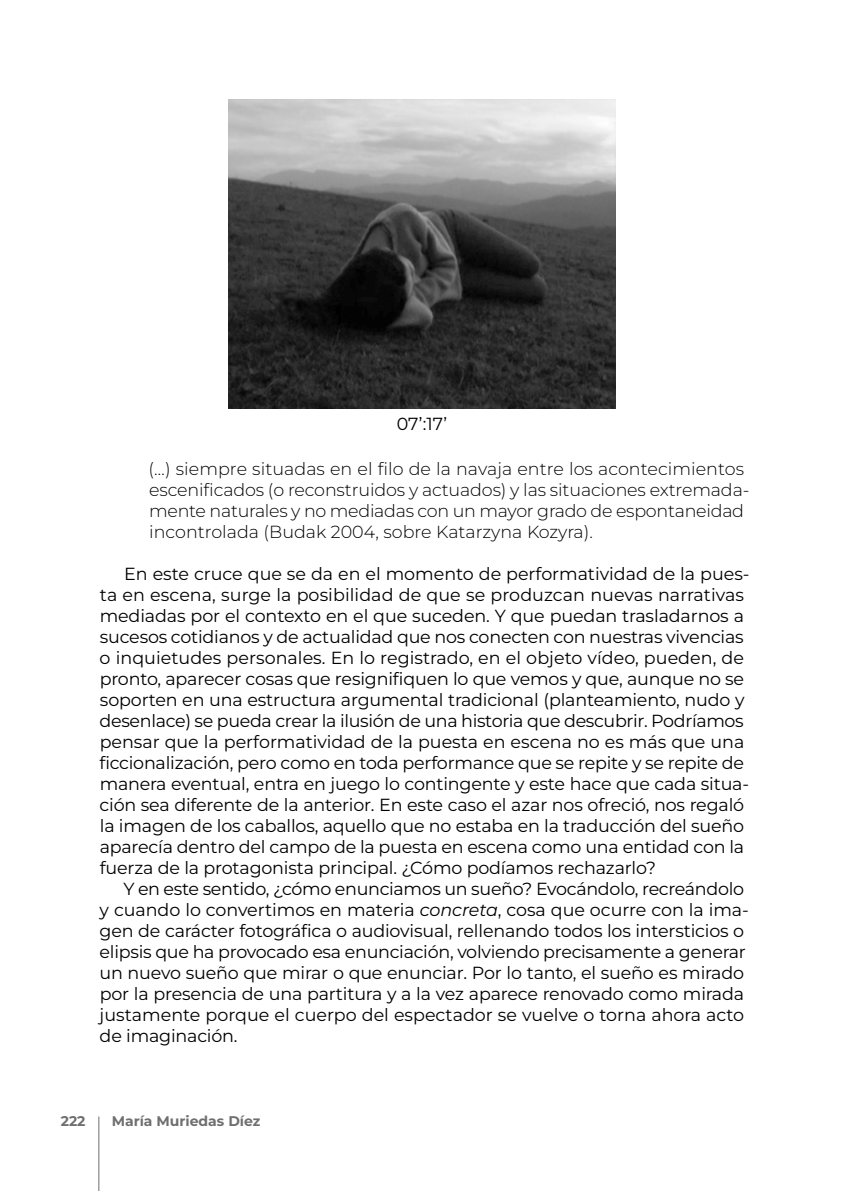
<style>
.page{position:relative;width:844px;height:1191px;background:#fff}
.page>*{position:absolute;margin:0;border:0;box-sizing:border-box;transform-origin:0 0}
.t1{font:17.5px/21px "Montserrat";letter-spacing:-.01em;color:#000}
.t2{font:300 17.5px/21px "Montserrat";letter-spacing:-.01em;color:#000}
.t3{font:700 14px "Montserrat";color:#706f6f}
.s1{font-style:italic}
</style>
<div class="page">
<hr style="left:98px;top:1116px;width:1px;height:75px;background:#706f6f">
<img style="left:228px;top:99px;width:387px;height:310px">
<p class="t1" style="left:397px;top:412px;width:52px">07’:17’</p>
<p class="t2" style="left:148px;top:458px;width:602px">(…) siempre situadas en el filo de la navaja entre los acontecimientos escenificados (o reconstruidos y actuados) y las situaciones extremada&shy;mente naturales y no mediadas con un mayor grado de espontaneidad incontrolada (Budak 2004, sobre Katarzyna Kozyra).</p>
<p class="t1" style="left:99px;top:563px;width:651px;text-indent:25px">En este cruce que se da en el momento de performatividad de la pues&shy;ta en escena, surge la posibilidad de que se produzcan nuevas narrativas mediadas por el contexto en el que suceden. Y que puedan trasladarnos a sucesos cotidianos y de actualidad que nos conecten con nuestras vivencias o inquietudes personales. En lo registrado, en el objeto vídeo, pueden, de pronto, aparecer cosas que resignifiquen lo que vemos y que, aunque no se soporten en una estructura argumental tradicional (planteamiento, nudo y desenlace) se pueda crear la ilusión de una historia que descubrir. Podríamos pensar que la performatividad de la puesta en escena no es más que una ficcionalización, pero como en toda performance que se repite y se repite de manera eventual, entra en juego lo contingente y este hace que cada situa&shy;ción sea diferente de la anterior. En este caso el azar nos ofreció, nos regaló la imagen de los caballos, aquello que no estaba en la traducción del sueño aparecía dentro del campo de la puesta en escena como una entidad con la fuerza de la protagonista principal. ¿Cómo podíamos rechazarlo?</p>
<p class="t1" style="left:99px;top:878px;width:650px;text-indent:24px">Y en este sentido, ¿cómo enunciamos un sueño? Evocándolo, recreándolo y cuando lo convertimos en materia <span class="s1">concreta</span>, cosa que ocurre con la ima&shy;gen de carácter fotográfica o audiovisual, rellenando todos los intersticios o elipsis que ha provocado esa enunciación, volviendo precisamente a generar un nuevo sueño que mirar o que enunciar. Por lo tanto, el sueño es mirado por la presencia de una partitura y a la vez aparece renovado como mirada justamente porque el cuerpo del espectador se vuelve o torna ahora acto de imaginación.</p>
<p class="t3" style="left:61px;top:1112px;width:26px">222</p>
<p class="t3" style="left:112px;top:1112px;width:150px">María Muriedas Díez</p>
</div>
